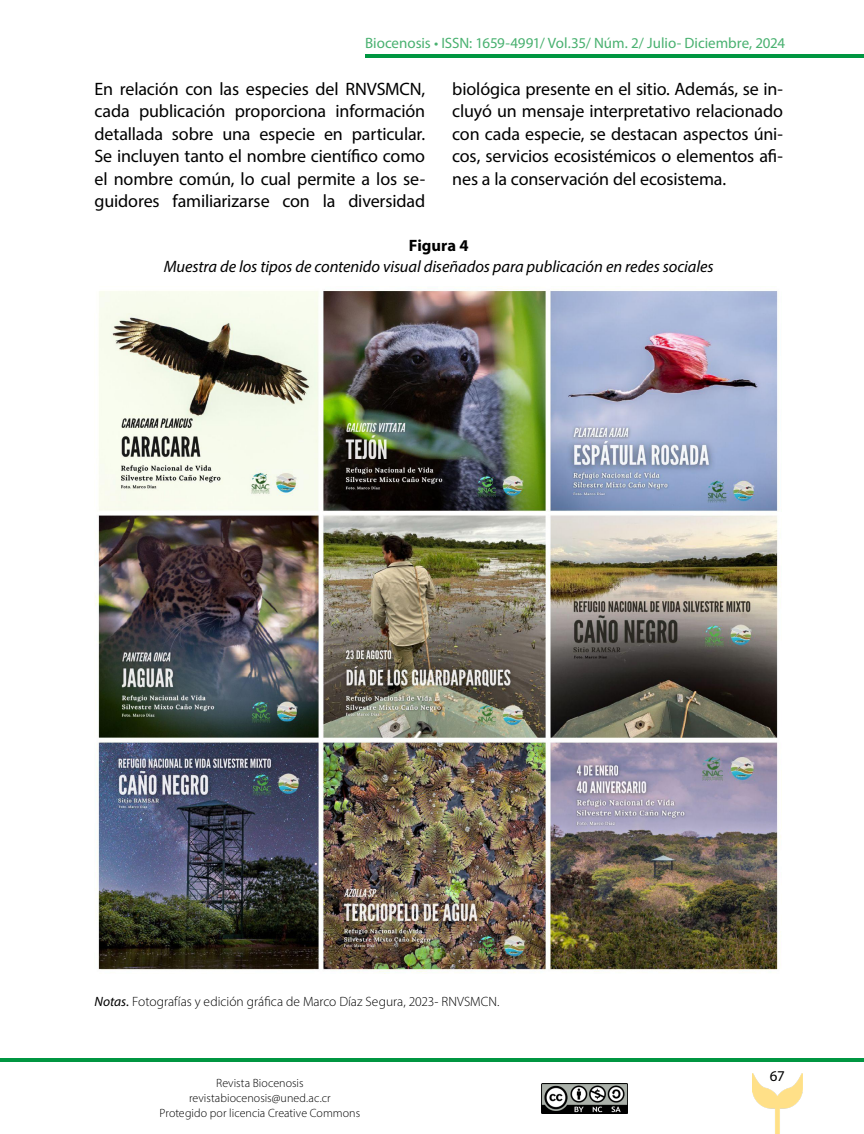
<style>
.page{position:relative;width:864px;height:1134px;background:#fff}
.page>*{position:absolute;margin:0;border:0;box-sizing:border-box;transform-origin:0 0}
.t1{font:18px/22.5px "Myriad Pro";letter-spacing:-.01em;color:#000;text-align:justify}
.t2{font:italic 16.5px "Myriad Pro";letter-spacing:-.005em;color:#000}
.t3{font:700 16.5px "Myriad Pro";color:#000}
.t4{font:15px "Myriad Pro";letter-spacing:-.005em;color:#49b170}
.t5{font:15px "Myriad Pro";color:#000}
.t6{font:300 13.5px "Myriad Pro";color:#000}
.t7{font:300 12px/15px "Myriad Pro";letter-spacing:.005em;color:#000;text-align:center}
.s1{font-weight:400;font-style:italic}
</style>
<div class="page">
<img style="left:752px;top:1074px;width:50px;height:60px">
<img style="left:542px;top:1084px;width:85px;height:30px">
<hr style="left:365px;top:54px;width:499px;height:4px;background:#009641">
<hr style="left:0;top:1058px;width:864px;height:4px;background:#009641">
<img style="left:95px;top:288px;width:686px;height:686px">
<p class="t4" style="left:365px;top:34px;width:422px">Biocenosis • ISSN: 1659-4991/ Vol.35/ Núm. 2/ Julio- Diciembre, 2024</p>
<p class="t1" style="left:94px;top:77px;width:332px">En relación con las especies del RNVSMCN, cada publicación proporciona información detallada sobre una especie en particular.<br>Se incluyen tanto el nombre científico como el nombre común, lo cual permite a los se&shy;guidores familiarizarse con la diversidad</p>
<p class="t1" style="left:452px;top:77px;width:332px">biológica presente en el sitio. Además, se in&shy;cluyó un mensaje interpretativo relacionado con cada especie, se destacan aspectos úni&shy;cos, servicios ecosistémicos o elementos afi&shy;nes a la conservación del ecosistema.</p>
<p class="t3" style="left:409px;top:235px;width:61px">Figura 4</p>
<p class="t2" style="left:164px;top:256px;width:551px">Muestra de los tipos de contenido visual diseñados para publicación en redes sociales</p>
<p class="t6" style="left:94px;top:993px;width:407px"><span class="s1">Notas.</span> Fotografías y edición gráfica de Marco Díaz Segura, 2023- RNVSMCN.</p>
<p class="t7" style="left:160px;top:1075px;width:202px">Revista Biocenosis revistabiocenosis@uned.ac.cr<br>Protegido por licencia Creative Commons</p>
<p class="t5" style="left:770px;top:1067px;width:16px">67</p>
</div>
